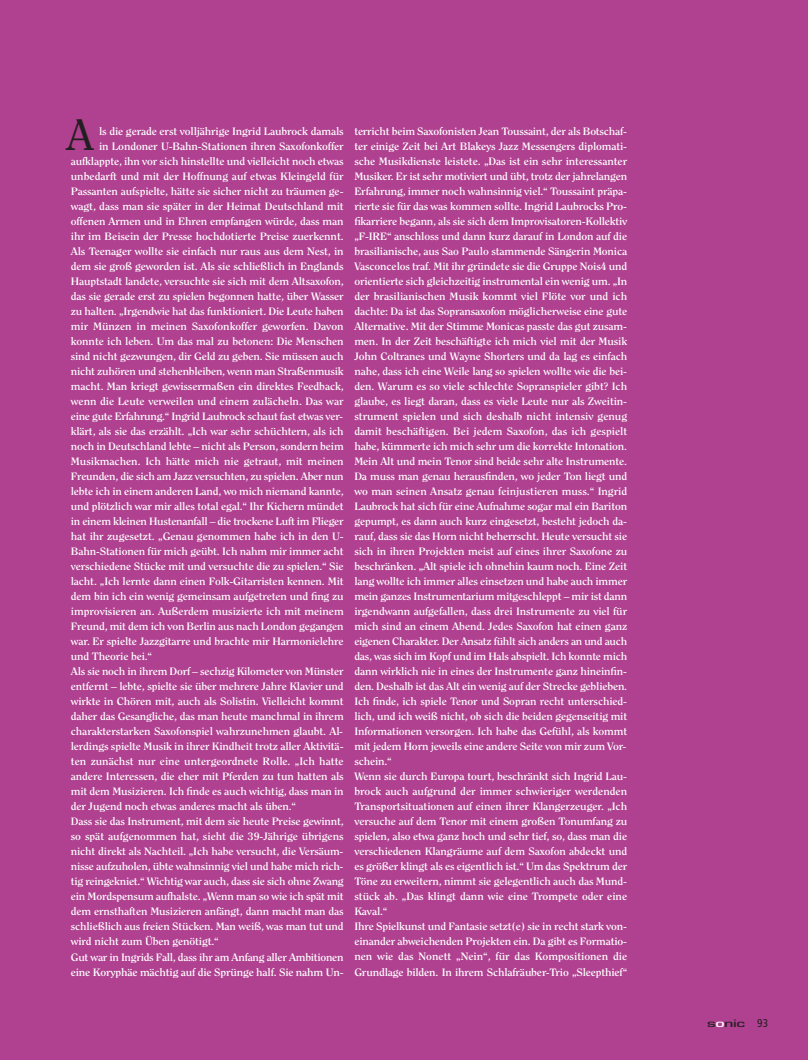
<style>
.page{position:relative;width:808px;height:1060px;background:#fff}
.page>*{position:absolute;margin:0;border:0;box-sizing:border-box;transform-origin:0 0}
.t1{font:43.75px "Clearface Std";color:#231f20;scale:1.1 1}
.t2{font:500 11.25px "Eurostile T";letter-spacing:-.02em;color:#231f20;scale:1.6 1}
.t3{font:700 10.62px/15px "Clearface Std";letter-spacing:-.015em;color:#fff;scale:1.1 1}
.s1{color:#fff}
.s2{font-family:"Frutiger LT Std";font-weight:400;font-stretch:condensed}
</style>
<div class="page">
<div style="left:0;top:0;width:808px;height:1059px;background:#b04090"></div>
<h1 class="t1" style="left:67px;top:117px;width:26px">A</h1>
<p class="t3" style="left:99px;top:124px;width:224px">ls die gerade erst volljährige Ingrid Laubrock damals</p>
<p class="t3" style="left:99px;top:139px;width:224px">in Londoner U-Bahn-Stationen ihren Saxofonkoffer</p>
<p class="t3" style="left:71px;top:154px;width:250px">aufklappte, ihn vor sich hinstellte und vielleicht noch etwas</p>
<p class="t3" style="left:71px;top:169px;width:250px">unbedarft und mit der Hoffnung auf etwas Kleingeld für</p>
<p class="t3" style="left:71px;top:184px;width:249px">Passanten aufspielte, hätte sie sicher nicht zu träumen ge-</p>
<p class="t3" style="left:71px;top:199px;width:250px">wagt, dass man sie später in der Heimat Deutschland mit</p>
<p class="t3" style="left:71px;top:214px;width:250px">offenen Armen und in Ehren empfangen würde, dass man</p>
<p class="t3" style="left:71px;top:229px;width:250px">ihr im Beisein der Presse hochdotierte Preise zuerkennt.</p>
<p class="t3" style="left:71px;top:244px;width:250px">Als Teenager wollte sie einfach nur raus aus dem Nest, in</p>
<p class="t3" style="left:71px;top:259px;width:250px">dem sie groß geworden ist. Als sie schließlich in Englands</p>
<p class="t3" style="left:71px;top:274px;width:250px">Hauptstadt landete, versuchte sie sich mit dem Altsaxofon,</p>
<p class="t3" style="left:71px;top:289px;width:250px">das sie gerade erst zu spielen begonnen hatte, über Wasser</p>
<p class="t3" style="left:71px;top:304px;width:250px">zu halten. „Irgendwie hat das funktioniert. Die Leute haben</p>
<p class="t3" style="left:71px;top:319px;width:250px">mir Münzen in meinen Saxofonkoffer geworfen. Davon</p>
<p class="t3" style="left:71px;top:334px;width:250px">konnte ich leben. Um das mal zu betonen: Die Menschen</p>
<p class="t3" style="left:71px;top:349px;width:250px">sind nicht gezwungen, dir Geld zu geben. Sie müssen auch</p>
<p class="t3" style="left:71px;top:364px;width:250px">nicht zuhören und stehenbleiben, wenn man Straßenmusik</p>
<p class="t3" style="left:71px;top:379px;width:250px">macht. Man kriegt gewissermaßen ein direktes Feedback,</p>
<p class="t3" style="left:71px;top:394px;width:250px">wenn die Leute verweilen und einem zulächeln. Das war</p>
<p class="t3" style="left:71px;top:409px;width:249px">eine gute Erfahrung.“ Ingrid Laubrock schaut fast etwas ver-</p>
<p class="t3" style="left:71px;top:424px;width:250px">klärt, als sie das erzählt. „Ich war sehr schüchtern, als ich</p>
<p class="t3" style="left:71px;top:439px;width:250px">noch in Deutschland lebte – nicht als Person, sondern beim</p>
<p class="t3" style="left:71px;top:454px;width:250px">Musikmachen. Ich hätte mich nie getraut, mit meinen</p>
<p class="t3" style="left:71px;top:469px;width:250px">Freunden, die sich am Jazz versuchten, zu spielen. Aber nun</p>
<p class="t3" style="left:71px;top:484px;width:250px">lebte ich in einem anderen Land, wo mich niemand kannte,</p>
<p class="t3" style="left:71px;top:499px;width:250px">und plötzlich war mir alles total egal.“ Ihr Kichern mündet</p>
<p class="t3" style="left:71px;top:514px;width:250px">in einem kleinen Hustenanfall – die trockene Luft im Flieger</p>
<p class="t3" style="left:71px;top:529px;width:250px">hat ihr zugesetzt. „Genau genommen habe ich in den U-</p>
<p class="t3" style="left:71px;top:544px;width:250px">Bahn-Stationen für mich geübt. Ich nahm mir immer acht</p>
<p class="t3" style="left:71px;top:559px;width:250px">verschiedene Stücke mit und versuchte die zu spielen.“ Sie</p>
<p class="t3" style="left:71px;top:574px;width:250px">lacht. „Ich lernte dann einen Folk-Gitarristen kennen. Mit</p>
<p class="t3" style="left:71px;top:589px;width:250px">dem bin ich ein wenig gemeinsam aufgetreten und fing zu</p>
<p class="t3" style="left:71px;top:604px;width:250px">improvisieren an. Außerdem musizierte ich mit meinem</p>
<p class="t3" style="left:71px;top:619px;width:250px">Freund, mit dem ich von Berlin aus nach London gegangen</p>
<p class="t3" style="left:71px;top:634px;width:250px">war. Er spielte Jazzgitarre und brachte mir Harmonielehre</p>
<p class="t3" style="left:71px;top:649px;width:75px">und Theorie bei.“</p>
<p class="t3" style="left:71px;top:664px;width:250px">Als sie noch in ihrem Dorf – sechzig Kilometer von Münster</p>
<p class="t3" style="left:71px;top:679px;width:250px">entfernt – lebte, spielte sie über mehrere Jahre Klavier und</p>
<p class="t3" style="left:71px;top:694px;width:250px">wirkte in Chören mit, auch als Solistin. Vielleicht kommt</p>
<p class="t3" style="left:71px;top:709px;width:250px">daher das Gesangliche, das man heute manchmal in ihrem</p>
<p class="t3" style="left:71px;top:724px;width:249px">charakterstarken Saxofonspiel wahrzunehmen glaubt. Al-</p>
<p class="t3" style="left:71px;top:739px;width:249px">lerdings spielte Musik in ihrer Kindheit trotz aller Aktivitä-</p>
<p class="t3" style="left:71px;top:754px;width:250px">ten zunächst nur eine untergeordnete Rolle. „Ich hatte</p>
<p class="t3" style="left:71px;top:769px;width:250px">andere Interessen, die eher mit Pferden zu tun hatten als</p>
<p class="t3" style="left:71px;top:784px;width:250px">mit dem Musizieren. Ich finde es auch wichtig, dass man in</p>
<p class="t3" style="left:71px;top:799px;width:206px">der Jugend noch etwas anderes macht als üben.“</p>
<p class="t3" style="left:71px;top:814px;width:250px">Dass sie das Instrument, mit dem sie heute Preise gewinnt,</p>
<p class="t3" style="left:71px;top:829px;width:250px">so spät aufgenommen hat, sieht die 39-Jährige übrigens</p>
<p class="t3" style="left:71px;top:844px;width:249px">nicht direkt als Nachteil. „Ich habe versucht, die Versäum-</p>
<p class="t3" style="left:71px;top:859px;width:249px">nisse aufzuholen, übte wahnsinnig viel und habe mich rich-</p>
<p class="t3" style="left:71px;top:874px;width:250px">tig reingekniet.“ Wichtig war auch, dass sie sich ohne Zwang</p>
<p class="t3" style="left:71px;top:889px;width:250px">ein Mordspensum aufhalste. „Wenn man so wie ich spät mit</p>
<p class="t3" style="left:71px;top:904px;width:250px">dem ernsthaften Musizieren anfängt, dann macht man das</p>
<p class="t3" style="left:71px;top:919px;width:250px">schließlich aus freien Stücken. Man weiß, was man tut und</p>
<p class="t3" style="left:71px;top:934px;width:136px">wird nicht zum Üben genötigt.“</p>
<p class="t3" style="left:71px;top:949px;width:250px">Gut war in Ingrids Fall, dass ihr am Anfang aller Ambitionen</p>
<p class="t3" style="left:71px;top:964px;width:249px">eine Koryphäe mächtig auf die Sprünge half. Sie nahm Un-</p>
<p class="t3" style="left:354px;top:124px;width:250px">terricht beim Saxofonisten Jean Toussaint, der als Botschaf&shy;ter einige Zeit bei Art Blakeys Jazz Messengers diplomati&shy;sche Musikdienste leistete. „Das ist ein sehr interessanter Musiker. Er ist sehr motiviert und übt, trotz der jahrelangen Erfahrung, immer noch wahnsinnig viel.“ Toussaint präpa&shy;rierte sie für das was kommen sollte. Ingrid Laubrocks Pro&shy;fikarriere begann, als sie sich dem Improvisatoren-Kollektiv „F-IRE“ anschloss und dann kurz darauf in London auf die brasilianische, aus Sao Paulo stammende Sängerin Monica Vasconcelos traf. Mit ihr gründete sie die Gruppe Nois4 und orientierte sich gleichzeitig instrumental ein wenig um. „In der brasilianischen Musik kommt viel Flöte vor und ich dachte: Da ist das Sopransaxofon möglicherweise eine gute Alternative. Mit der Stimme Monicas passte das gut zusam&shy;men. In der Zeit beschäftigte ich mich viel mit der Musik John Coltranes und Wayne Shorters und da lag es einfach nahe, dass ich eine Weile lang so spielen wollte wie die bei&shy;den. Warum es so viele schlechte Sopranspieler gibt? Ich glaube, es liegt daran, dass es viele Leute nur als Zweitin&shy;strument spielen und sich deshalb nicht intensiv genug damit beschäftigen. Bei jedem Saxofon, das ich gespielt habe, kümmerte ich mich sehr um die korrekte Intonation.<br>Mein Alt und mein Tenor sind beide sehr alte Instrumente.<br>Da muss man genau herausfinden, wo jeder Ton liegt und wo man seinen Ansatz genau feinjustieren muss.“ Ingrid Laubrock hat sich für eine Aufnahme sogar mal ein Bariton gepumpt, es dann auch kurz eingesetzt, besteht jedoch da&shy;rauf, dass sie das Horn nicht beherrscht. Heute versucht sie sich in ihren Projekten meist auf eines ihrer Saxofone zu beschränken. „Alt spiele ich ohnehin kaum noch. Eine Zeit lang wollte ich immer alles einsetzen und habe auch immer mein ganzes Instrumentarium mitgeschleppt – mir ist dann irgendwann aufgefallen, dass drei Instrumente zu viel für mich sind an einem Abend. Jedes Saxofon hat einen ganz eigenen Charakter. Der Ansatz fühlt sich anders an und auch das, was sich im Kopf und im Hals abspielt. Ich konnte mich dann wirklich nie in eines der Instrumente ganz hineinfin&shy;den. Deshalb ist das Alt ein wenig auf der Strecke geblieben.<br>Ich finde, ich spiele Tenor und Sopran recht unterschied&shy;lich, und ich weiß nicht, ob sich die beiden gegenseitig mit Informationen versorgen. Ich habe das Gefühl, als kommt mit jedem Horn jeweils eine andere Seite von mir zum Vor&shy;schein.“<br>Wenn sie durch Europa tourt, beschränkt sich Ingrid Lau&shy;brock auch aufgrund der immer schwieriger werdenden Transportsituationen auf einen ihrer Klangerzeuger. „Ich versuche auf dem Tenor mit einem großen Tonumfang zu spielen, also etwa ganz hoch und sehr tief, so, dass man die verschiedenen Klangräume auf dem Saxofon abdeckt und es größer klingt als es eigentlich ist.“ Um das Spektrum der Töne zu erweitern, nimmt sie gelegentlich auch das Mund&shy;stück ab. „Das klingt dann wie eine Trompete oder eine Kaval.“<br>Ihre Spielkunst und Fantasie setzt(e) sie in recht stark von&shy;einander abweichenden Projekten ein. Da gibt es Formatio&shy;nen wie das Nonett „Nein“, für das Kompositionen die Grundlage bilden. In ihrem Schlafräuber-Trio „Sleepthief“</p>
<p class="t2" style="left:707px;top:1016px;width:40px">s<span class="s1">o</span>nic <span class="s2">93</span></p>
</div>
